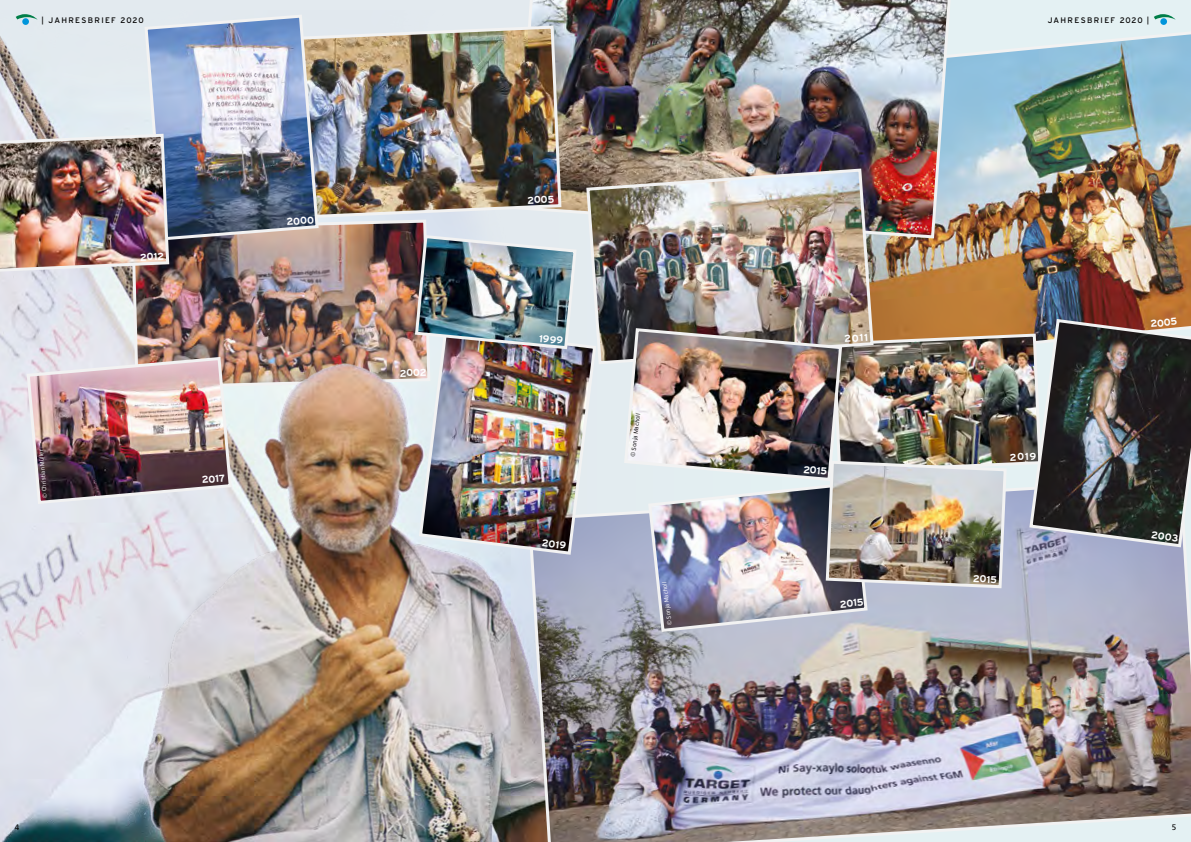
<style>
.page{position:relative;width:1191px;height:842px;background:#fff}
.page>*{position:absolute;margin:0;border:0;box-sizing:border-box;transform-origin:0 0}
.t1{font:700 10px "Interstate";color:#fff}
.t2{font:8px "Interstate";letter-spacing:.16em;color:#000}
.t3{font:8px "Frutiger";color:#000}
.t4{font:300 6px "Interstate";color:#fff}
.t5{font:300 6px "Interstate";color:#000}
</style>
<div class="page">
<img style="left:0;top:10px;width:585px;height:274px">
<img style="left:875px;top:29px;width:316px;height:288px">
<img style="left:513px;top:0;width:441px;height:240px">
<img style="left:130px;top:221px;width:302px;height:63px">
<img style="left:0;top:284px;width:622px;height:558px">
<img style="left:526px;top:476px;width:665px;height:366px">
<img style="left:417px;top:326px;width:181px;height:230px">
<img style="left:320px;top:24px;width:243px;height:197px">
<img style="left:143px;top:13px;width:177px;height:229px">
<img style="left:0;top:132px;width:171px;height:143px">
<img style="left:25px;top:355px;width:208px;height:151px">
<img style="left:585px;top:167px;width:290px;height:199px">
<img style="left:622px;top:317px;width:569px;height:317px">
<img style="left:413px;top:233px;width:165px;height:118px">
<svg style="left:16px;top:14px;width:22px;height:6px"></svg>
<div style="left:22px;top:18px;width:7px;height:7px;background:#0095db;border-radius:50%"></div>
<svg style="left:1153px;top:14px;width:22px;height:6px"></svg>
<div style="left:1160px;top:18px;width:7px;height:7px;background:#0095db;border-radius:50%"></div>
<p class="t2" style="left:42px;top:15px;width:104px">| JAHRESBRIEF 2020</p>
<p class="t2" style="left:1047px;top:15px;width:103px">JAHRESBRIEF 2020 |</p>
<p class="t4" style="left:42px;top:498px;width:50px;rotate:-95deg">© Christian Müller</p>
<p class="t1" style="left:140px;top:252px;width:26px;rotate:-3deg">2012</p>
<p class="t1" style="left:286px;top:216px;width:29px;rotate:-5deg">2000</p>
<p class="t1" style="left:201px;top:474px;width:25px;rotate:-5deg">2017</p>
<p class="t1" style="left:399px;top:367px;width:28px;rotate:-2deg">2002</p>
<p class="t1" style="left:527px;top:195px;width:28px;rotate:-3deg">2005</p>
<p class="t1" style="left:540px;top:332px;width:26px;rotate:6deg">1999</p>
<p class="t1" style="left:542px;top:537px;width:26px;rotate:7deg">2019</p>
<p class="t5" style="left:629px;top:456px;width:45px;rotate:-83deg">© Sonja Macholl</p>
<p class="t4" style="left:666px;top:626px;width:45px;rotate:-97deg">© Sonja Macholl</p>
<p class="t1" style="left:843px;top:333px;width:26px;rotate:-4deg">2011</p>
<p class="t1" style="left:804px;top:463px;width:25px;rotate:5deg">2015</p>
<p class="t1" style="left:839px;top:598px;width:25px;rotate:-5deg">2015</p>
<p class="t1" style="left:1009px;top:451px;width:28px;rotate:-3deg">2019</p>
<p class="t1" style="left:973px;top:573px;width:26px;rotate:3deg">2015</p>
<p class="t1" style="left:1149px;top:318px;width:28px;rotate:-6deg">2005</p>
<p class="t1" style="left:1152px;top:529px;width:29px;rotate:8deg">2003</p>
<p class="t3" style="left:15px;top:822px;width:6px">4</p>
<p class="t3" style="left:1171px;top:822px;width:6px">5</p>
</div>
